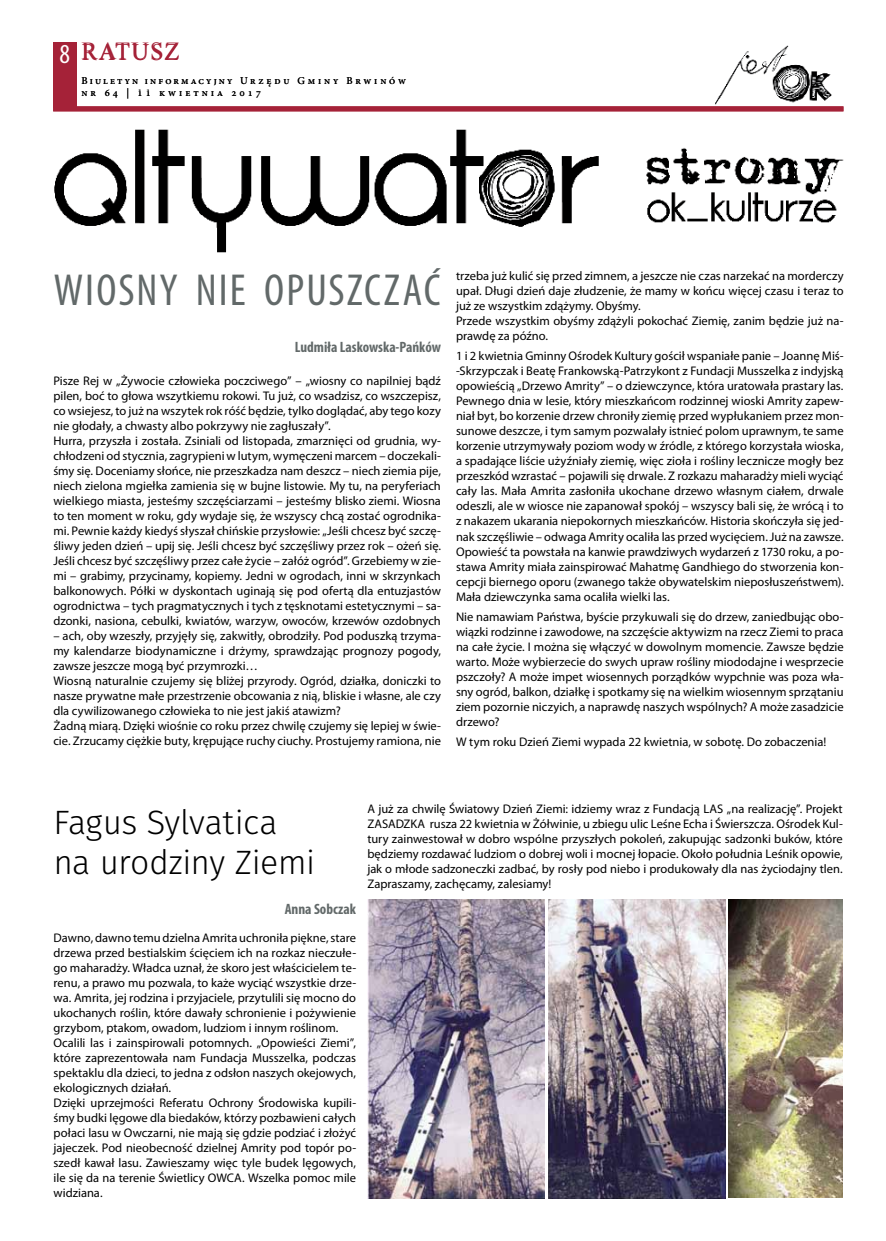
<style>
.page{position:relative;width:886px;height:1241px;background:#fff}
.page>*{position:absolute;margin:0;border:0;box-sizing:border-box;transform-origin:0 0}
.t1{font:condensed 45px "Myriad Pro";letter-spacing:.045em;color:#626969}
.t2{font:33.75px/40.5px "Fira Sans OT Light";letter-spacing:-.015em;color:#000}
.t3{font:24.38px "Times New Roman";letter-spacing:.05em;color:#a52238}
.t4{font:24.38px "Minion Pro";color:#a52238}
.t5{font:700 condensed 15px "Myriad Pro";color:#626969}
.t6{font:12.5px/15px "Myriad Pro";color:#000}
.t7{font:10.5px/12.6px "Minion Pro";letter-spacing:.27em;color:#000}
.s1{font-family:"Myriad Pro";font-stretch:condensed;font-size:27.5px;color:#fff}
</style>
<div class="page">
<div style="left:53px;top:43px;width:23px;height:65px;background:#a52238"></div>
<div style="left:53px;top:106px;width:790px;height:5px;background:#a52238"></div>
<img style="left:715px;top:45px;width:117px;height:60px">
<img style="left:54px;top:129px;width:790px;height:124px">
<img style="left:729px;top:899px;width:114px;height:298px">
<img style="left:367px;top:899px;width:177px;height:299px">
<img style="left:548px;top:899px;width:177px;height:299px">
<h3 class="t3" style="left:59px;top:35px;width:122px"><span class="s1">8</span> RATUSZ</h3>
<p class="t7" style="left:81px;top:74px;width:326px">Biuletyn informacyjny Urzędu Gminy Brwinów nr 64 | 11 kwietnia 2017</p>
<h3 class="t4" style="left:82px;top:36px;width:18px">ratu</h3>
<h3 class="t4" style="left:151px;top:36px;width:29px">sz</h3>
<h1 class="t1" style="left:54px;top:262px;width:388px">WIOSNY NIE OPUSZCZAĆ</h1>
<p class="t5" style="left:295px;top:338px;width:148px">Ludmiła Laskowska-Pańków</p>
<p class="t6" style="left:53px;top:373px;width:389px">Pisze Rej w „Żywocie człowieka poczciwego” – „wiosny co napilniej bądź pilen, boć to głowa wszytkiemu rokowi. Tu już, co wsadzisz, co wszczepisz, co wsiejesz, to już na wszytek rok róść będzie, tylko doglądać, aby tego kozy nie głodały, a chwasty albo pokrzywy nie zagłuszały”.<br>Hurra, przyszła i została. Zsiniali od listopada, zmarznięci od grudnia, wy&shy;chłodzeni od stycznia, zagrypieni w lutym, wymęczeni marcem – doczekali&shy;śmy się. Doceniamy słońce, nie przeszkadza nam deszcz – niech ziemia pije, niech zielona mgiełka zamienia się w bujne listowie. My tu, na peryferiach wielkiego miasta, jesteśmy szczęściarzami – jesteśmy blisko ziemi. Wiosna to ten moment w roku, gdy wydaje się, że wszyscy chcą zostać ogrodnika&shy;mi. Pewnie każdy kiedyś słyszał chińskie przysłowie: „Jeśli chcesz być szczę&shy;śliwy jeden dzień – upij się. Jeśli chcesz być szczęśliwy przez rok – ożeń się.<br>Jeśli chcesz być szczęśliwy przez całe życie – załóż ogród”. Grzebiemy w zie&shy;mi – grabimy, przycinamy, kopiemy. Jedni w ogrodach, inni w skrzynkach balkonowych. Półki w dyskontach uginają się pod ofertą dla entuzjastów ogrodnictwa – tych pragmatycznych i tych z tęsknotami estetycznymi – sa&shy;dzonki, nasiona, cebulki, kwiatów, warzyw, owoców, krzewów ozdobnych</p>
<p class="t6" style="left:53px;top:628px;width:389px">– ach, oby wzeszły, przyjęły się, zakwitły, obrodziły. Pod poduszką trzyma&shy;my kalendarze biodynamiczne i drżymy, sprawdzając prognozy pogody, zawsze jeszcze mogą być przymrozki…<br>Wiosną naturalnie czujemy się bliżej przyrody. Ogród, działka, doniczki to nasze prywatne małe przestrzenie obcowania z nią, bliskie i własne, ale czy dla cywilizowanego człowieka to nie jest jakiś atawizm?<br>Żadną miarą. Dzięki wiośnie co roku przez chwilę czujemy się lepiej w świe&shy;cie. Zrzucamy ciężkie buty, krępujące ruchy ciuchy. Prostujemy ramiona, nie</p>
<p class="t6" style="left:456px;top:268px;width:389px">trzeba już kulić się przed zimnem, a jeszcze nie czas narzekać na morderczy upał. Długi dzień daje złudzenie, że mamy w końcu więcej czasu i teraz to już ze wszystkim zdążymy. Obyśmy.<br>Przede wszystkim obyśmy zdążyli pokochać Ziemię, zanim będzie już na&shy;prawdę za późno.</p>
<p class="t6" style="left:456px;top:348px;width:389px;text-align:justify">1 i 2 kwietnia Gminny Ośrodek Kultury gościł wspaniałe panie – Joannę Miś--Skrzypczak i Beatę Frankowską-Patrzykont z Fundacji Musszelka z indyjską opowieścią „Drzewo Amrity” – o dziewczynce, która uratowała prastary las.<br>Pewnego dnia w lesie, który mieszkańcom rodzinnej wioski Amrity zapew&shy;niał byt, bo korzenie drzew chroniły ziemię przed wypłukaniem przez mon&shy;sunowe deszcze, i tym samym pozwalały istnieć polom uprawnym, te same korzenie utrzymywały poziom wody w źródle, z którego korzystała wioska, a spadające liście użyźniały ziemię, więc zioła i rośliny lecznicze mogły bez przeszkód wzrastać – pojawili się drwale. Z rozkazu maharadży mieli wyciąć cały las. Mała Amrita zasłoniła ukochane drzewo własnym ciałem, drwale odeszli, ale w wiosce nie zapanował spokój – wszyscy bali się, że wrócą i to z nakazem ukarania niepokornych mieszkańców. Historia skończyła się jed&shy;nak szczęśliwie – odwaga Amrity ocaliła las przed wycięciem. Już na zawsze.<br>Opowieść ta powstała na kanwie prawdziwych wydarzeń z 1730 roku, a po&shy;stawa Amrity miała zainspirować Mahatmę Gandhiego do stworzenia kon&shy;cepcji biernego oporu (zwanego także obywatelskim nieposłuszeństwem).<br>Mała dziewczynka sama ocaliła wielki las.</p>
<p class="t6" style="left:456px;top:608px;width:389px;text-align:justify">Nie namawiam Państwa, byście przykuwali się do drzew, zaniedbując obo&shy;wiązki rodzinne i zawodowe, na szczęście aktywizm na rzecz Ziemi to praca na całe życie. I można się włączyć w dowolnym momencie. Zawsze będzie warto. Może wybierzecie do swych upraw rośliny miododajne i wesprzecie pszczoły? A może impet wiosennych porządków wypchnie was poza wła&shy;sny ogród, balkon, działkę i spotkamy się na wielkim wiosennym sprzątaniu ziem pozornie niczyich, a naprawdę naszych wspólnych? A może zasadzicie drzewo?</p>
<p class="t6" style="left:456px;top:733px;width:372px">W tym roku Dzień Ziemi wypada 22 kwietnia, w sobotę. Do zobaczenia!</p>
<h2 class="t2" style="left:54px;top:804px;width:263px">Fagus Sylvatica na urodziny Ziemi</h2>
<p class="t5" style="left:285px;top:899px;width:73px">Anna Sobczak</p>
<p class="t6" style="left:54px;top:930px;width:304px">Dawno, dawno temu dzielna Amrita uchroniła piękne, stare drzewa przed bestialskim ścięciem ich na rozkaz nieczułe&shy;go maharadży. Władca uznał, że skoro jest właścicielem te&shy;renu, a prawo mu pozwala, to każe wyciąć wszystkie drze&shy;wa. Amrita, jej rodzina i przyjaciele, przytulili się mocno do ukochanych roślin, które dawały schronienie i pożywienie grzybom, ptakom, owadom, ludziom i innym roślinom.<br>Ocalili las i zainspirowali potomnych. „Opowieści Ziemi”, które zaprezentowała nam Fundacja Musszelka, podczas spektaklu dla dzieci, to jedna z odsłon naszych okejowych, ekologicznych działań.<br>Dzięki uprzejmości Referatu Ochrony Środowiska kupili&shy;śmy budki lęgowe dla biedaków, którzy pozbawieni całych połaci lasu w Owczarni, nie mają się gdzie podziać i złożyć jajeczek. Pod nieobecność dzielnej Amrity pod topór po&shy;szedł kawał lasu. Zawieszamy więc tyle budek lęgowych, ile się da na terenie Świetlicy OWCA. Wszelka pomoc mile widziana.</p>
<p class="t6" style="left:367px;top:801px;width:477px;text-align:justify">A już za chwilę Światowy Dzień Ziemi: idziemy wraz z Fundacją LAS „na realizację”. Projekt ZASADZKA rusza 22 kwietnia w Żółwinie, u zbiegu ulic Leśne Echa i Świerszcza. Ośrodek Kul&shy;tury zainwestował w dobro wspólne przyszłych pokoleń, zakupując sadzonki buków, które będziemy rozdawać ludziom o dobrej woli i mocnej łopacie. Około południa Leśnik opowie, jak o młode sadzoneczki zadbać, by rosły pod niebo i produkowały dla nas życiodajny tlen.<br>Zapraszamy, zachęcamy, zalesiamy!</p>
</div>
